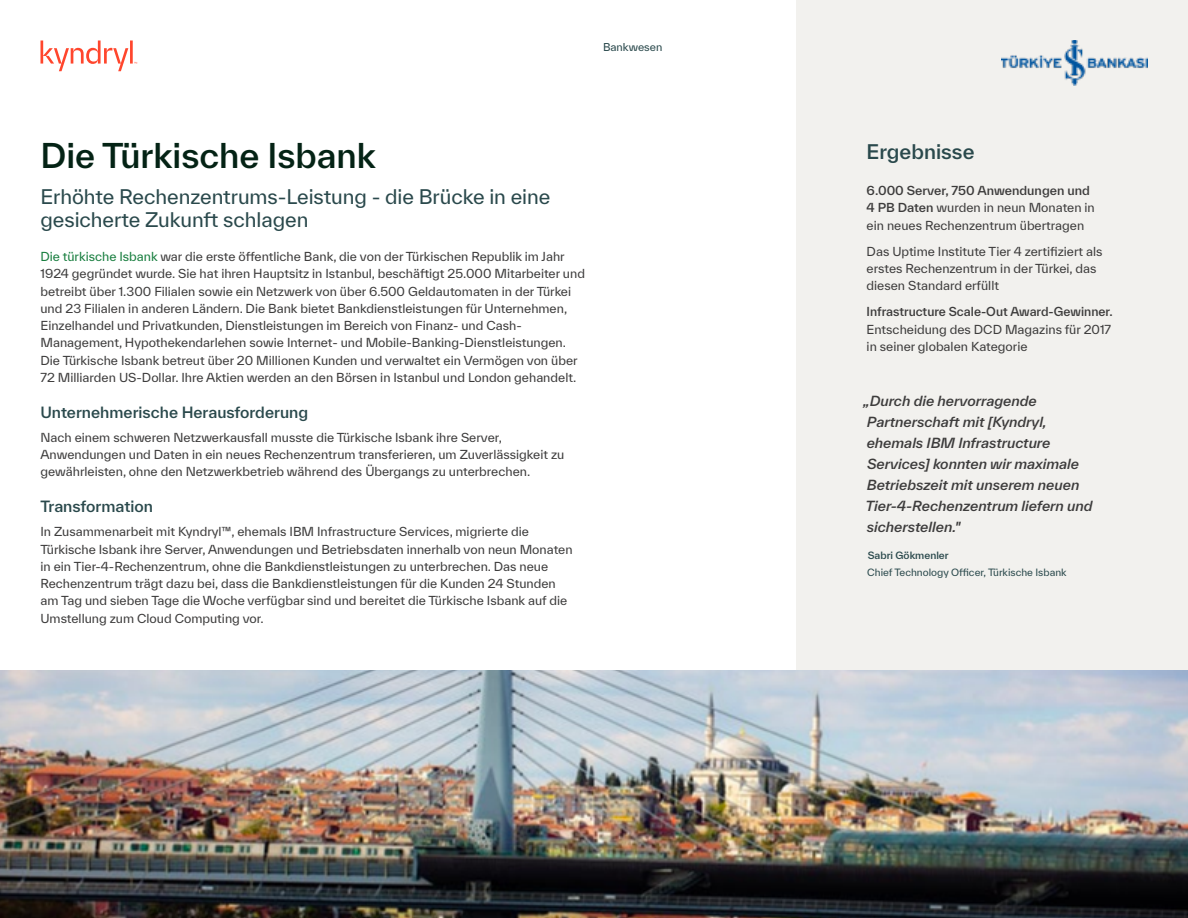
<style>
.page{position:relative;width:1188px;height:918px;background:#fff}
.page>*{position:absolute;margin:0;border:0;box-sizing:border-box;transform-origin:0 0}
.t1{font:500 33px "TWK Everett";color:#042315}
.t2{font:19.5px/22.5px "TWK Everett";letter-spacing:-.005em;color:#2a494c}
.t3{font:500 19.5px "TWK Everett";color:#2a494c}
.t4{font:500 15px "TWK Everett";color:#2a494c}
.t5{font:italic 500 13.5px/21px "TWK Everett";color:#3d3c3c}
.t6{font:12px/17.2px "TWK Everett";color:#3d3c3c}
.t7{font:500 12px "TWK Everett";color:#3d3c3c}
.t8{font:10.5px "TWK Everett";color:#2a494c}
.t9{font:9.75px "TWK Everett";color:#2a494c}
.t10{font:500 9.75px "TWK Everett";color:#2a494c}
.s1{color:#187e3f}
.s2{font-weight:500}
</style>
<div class="page">
<div style="left:796px;top:0;width:392px;height:918px;background:#f2f1ee"></div>
<img style="left:0;top:671px;width:1188px;height:247px">
<svg style="left:41px;top:40px;width:96px;height:31px"></svg>
<img style="left:1001px;top:40px;width:147px;height:46px">
<p class="t8" style="left:603px;top:40px;width:61px">Bankwesen</p>
<h1 class="t1" style="left:40px;top:133px;width:337px">Die Türkische Isbank</h1>
<h2 class="t2" style="left:40px;top:186px;width:511px">Erhöhte Rechenzentrums-Leistung - die Brücke in eine gesicherte Zukunft schlagen</h2>
<p class="t6" style="left:40px;top:248px;width:546px"><span class="s1">Die türkische Isbank</span> war die erste öffentliche Bank, die von der Türkischen Republik im Jahr 1924 gegründet wurde. Sie hat ihren Hauptsitz in Istanbul, beschäftigt 25.000 Mitarbeiter und betreibt über 1.300 Filialen sowie ein Netzwerk von über 6.500 Geldautomaten in der Türkei und 23 Filialen in anderen Ländern. Die Bank bietet Bankdienstleistungen für Unternehmen, Einzelhandel und Privatkunden, Dienstleistungen im Bereich von Finanz- und Cash-Management, Hypothekendarlehen sowie Internet- und Mobile-Banking-Dienstleistungen.<br>Die Türkische Isbank betreut über 20 Millionen Kunden und verwaltet ein Vermögen von über 72 Milliarden US-Dollar. Ihre Aktien werden an den Börsen in Istanbul und London gehandelt.</p>
<p class="t4" style="left:40px;top:402px;width:269px">Unternehmerische Herausforderung</p>
<p class="t6" style="left:40px;top:429px;width:525px">Nach einem schweren Netzwerkausfall musste die Türkische Isbank ihre Server,<br>Anwendungen und Daten in ein neues Rechenzentrum transferieren, um Zuverlässigkeit zu gewährleisten, ohne den Netzwerkbetrieb während des Übergangs zu unterbrechen.</p>
<p class="t4" style="left:40px;top:496px;width:114px">Transformation</p>
<p class="t6" style="left:40px;top:523px;width:534px">In Zusammenarbeit mit Kyndryl™, ehemals IBM Infrastructure Services, migrierte die Türkische Isbank ihre Server, Anwendungen und Betriebsdaten innerhalb von neun Monaten in ein Tier-4-Rechenzentrum, ohne die Bankdienstleistungen zu unterbrechen. Das neue Rechenzentrum trägt dazu bei, dass die Bankdienstleistungen für die Kunden 24 Stunden am Tag und sieben Tage die Woche verfügbar sind und bereitet die Türkische Isbank auf die Umstellung zum Cloud Computing vor.</p>
<h2 class="t3" style="left:867px;top:138px;width:109px">Ergebnisse</h2>
<p class="t6" style="left:867px;top:182px;width:230px"><span class="s2">6.000 Server, 750 Anwendungen und<br>4 PB Daten</span> wurden in neun Monaten in ein neues Rechenzentrum übertragen</p>
<p class="t6" style="left:867px;top:242px;width:238px">Das Uptime Institute Tier 4 zertifiziert als erstes Rechenzentrum in der Türkei, das diesen Standard erfüllt</p>
<p class="t7" style="left:867px;top:303px;width:248px">Infrastructure Scale-Out Award-Gewinner.</p>
<p class="t6" style="left:867px;top:320px;width:246px">Entscheidung des DCD Magazins für 2017 in seiner globalen Kategorie</p>
<p class="t5" style="left:863px;top:390px;width:231px">„Durch die hervorragende<br>Partnerschaft mit [Kyndryl, ehemals IBM Infrastructure<br>Services] konnten wir maximale<br>Betriebszeit mit unserem neuen<br>Tier-4-Rechenzentrum liefern und sicherstellen."</p>
<p class="t10" style="left:868px;top:548px;width:83px">Sabri Gökmenler</p>
<p class="t9" style="left:867px;top:565px;width:201px">Chief Technology Officer, Türkische Isbank</p>
</div>
